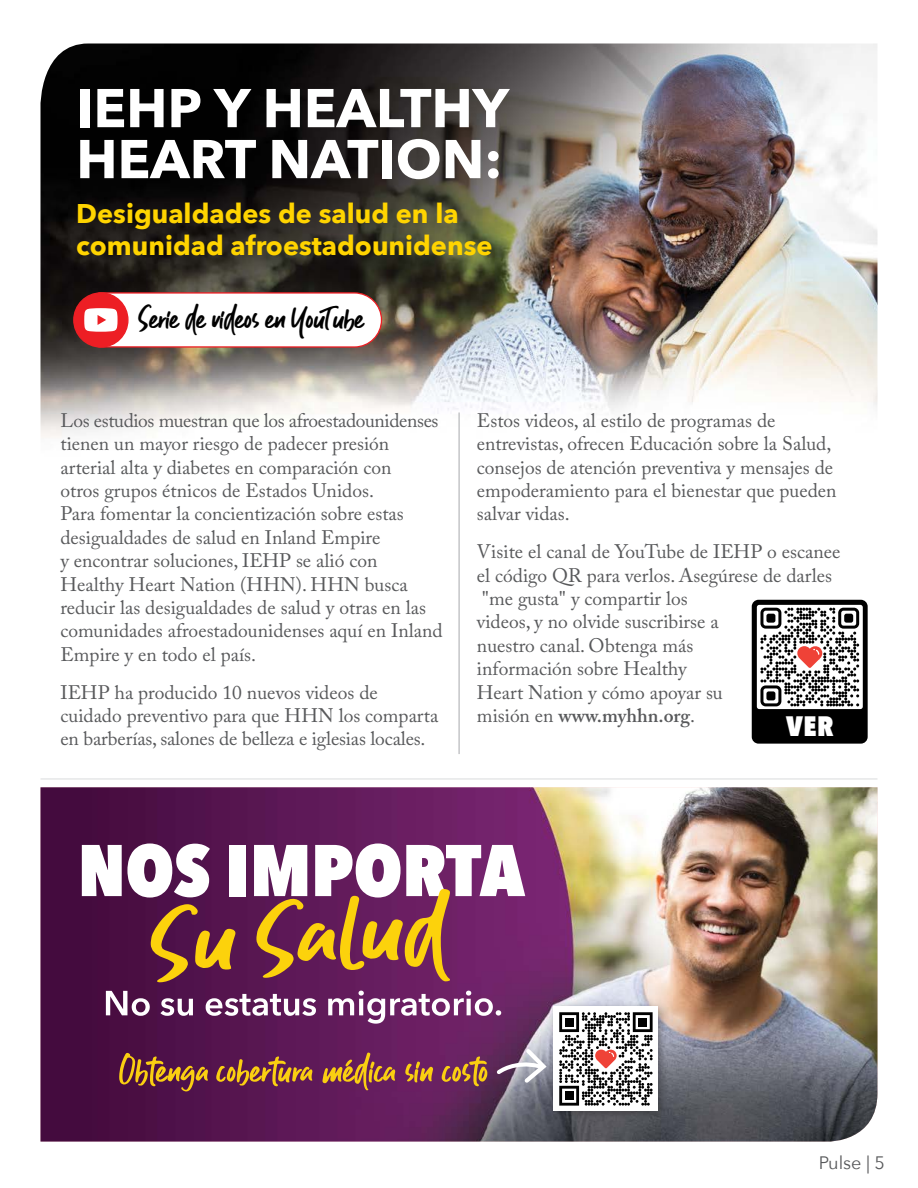
<style>
.page{position:relative;width:918px;height:1188px;background:#fff}
.page>*{position:absolute;margin:0;border:0;box-sizing:border-box;transform-origin:0 0}
.t1{font:700 54px/51px "Avenir Next";color:#fff}
.t2{font:28.5px "Guthen Bloots Basic";color:#000}
.t3{font:800 28.05px "Avenir Next Condensed";color:#fff}
.t4{font:700 27px/32.4px "Avenir Next";color:#ffd400}
.t5{font:19.5px/23.4px "Adobe Caslon Pro";color:#58595b}
.t6{font:18px "Avenir Next";color:#58595b}
.s1{font-weight:600}
</style>
<div class="page">
<img style="left:40px;top:787px;width:838px;height:355px">
<img style="left:544px;top:996px;width:129px;height:129px">
<div style="left:554px;top:1006px;width:104px;height:104px;background:#fff"></div>
<svg style="left:559px;top:1012px;width:94px;height:94px"></svg>
<svg style="left:495px;top:1045px;width:55px;height:42px"></svg>
<svg style="left:82px;top:843px;width:128px;height:55px"></svg>
<div style="left:229px;top:845px;width:17px;height:51px;background:#fff"></div>
<svg style="left:151px;top:904px;width:84px;height:78px"></svg>
<svg style="left:254px;top:843px;width:271px;height:138px"></svg>
<svg style="left:106px;top:991px;width:44px;height:25px"></svg>
<svg style="left:160px;top:998px;width:33px;height:18px"></svg>
<svg style="left:206px;top:994px;width:110px;height:22px"></svg>
<svg style="left:328px;top:991px;width:173px;height:33px"></svg>
<svg style="left:119px;top:1053px;width:89px;height:38px"></svg>
<svg style="left:216px;top:1056px;width:96px;height:30px"></svg>
<svg style="left:323px;top:1053px;width:72px;height:37px"></svg>
<svg style="left:405px;top:1062px;width:28px;height:20px"></svg>
<svg style="left:442px;top:1056px;width:45px;height:30px"></svg>
<img style="left:40px;top:44px;width:838px;height:424px">
<hr style="left:40px;top:778px;width:838px;height:2px;background:#e6e7e8">
<div style="left:74px;top:293px;width:54px;height:54px;background:#ed1e24;border-radius:50%"></div>
<svg style="left:84px;top:292px;width:299px;height:56px"></svg>
<div style="left:752px;top:600px;width:116px;height:144px;background:#000;border-radius:7px"></div>
<div style="left:757px;top:605px;width:106px;height:104px;background:#fff;border-radius:2px"></div>
<svg style="left:760px;top:608px;width:99px;height:98px"></svg>
<hr style="left:459px;top:412px;width:1px;height:342px;background:#a7a9ac">
<h1 class="t1" style="left:76px;top:82px;width:434px">IEHP Y HEALTHY<br>HEART NATION:</h1>
<h3 class="t4" style="left:76px;top:197px;width:418px">Desigualdades de salud en la comunidad afroestadounidense</h3>
<h2 class="t2" style="left:139px;top:301px;width:226px">Serie de videos en YouTube</h2>
<p class="t5" style="left:60px;top:408px;width:384px">Los estudios muestran que los afroestadounidenses tienen un mayor riesgo de padecer presión arterial alta y diabetes en comparación con<br>otros grupos étnicos de Estados Unidos.<br>Para fomentar la concientización sobre estas desigualdades de salud en Inland Empire<br>y encontrar soluciones, IEHP se alió con Healthy Heart Nation (HHN). HHN busca reducir las desigualdades de salud y otras en las comunidades afroestadounidenses aquí en Inland Empire y en todo el país.</p>
<p class="t5" style="left:60px;top:680px;width:379px">IEHP ha producido 10 nuevos videos de cuidado preventivo para que HHN los comparta en barberías, salones de belleza e iglesias locales.</p>
<p class="t5" style="left:477px;top:408px;width:361px">Estos videos, al estilo de programas de entrevistas, ofrecen Educación sobre la Salud, consejos de atención preventiva y mensajes de empoderamiento para el bienestar que pueden salvar vidas.</p>
<p class="t5" style="left:477px;top:540px;width:365px">Visite el canal de YouTube de IEHP o escanee el código QR para verlos. Asegúrese de darles "me gusta" y compartir los<br>videos, y no olvide suscribirse a<br>nuestro canal. Obtenga más<br>información sobre Healthy<br>Heart Nation y cómo apoyar su<br>misión en <span class="s1">www.myhhn.org</span>.</p>
<h3 class="t3" style="left:786px;top:709px;width:49px">VER</h3>
<p class="t6" style="left:819px;top:1148px;width:68px">Pulse | 5</p>
</div>
